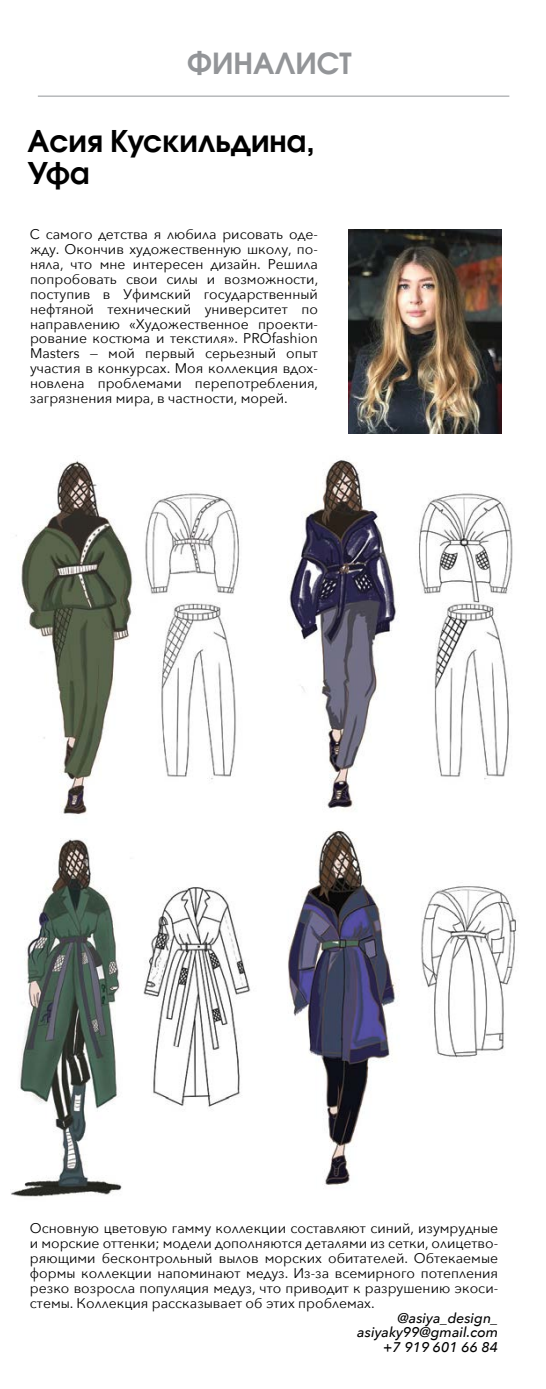
<style>
.page{position:relative;width:546px;height:1389px;background:#fff}
.page>*{position:absolute;margin:0;border:0;box-sizing:border-box;transform-origin:0 0}
.t1{font:700 29.75px/31.7px "Avant Garde Gothic C";color:#000}
.t2{font:700 28.88px "Avant Garde Gothic C";color:#939598}
.t3{font:14px/14.9px "Avenir Next";color:#000;text-align:justify}
.t4{font:italic 500 14px/14.9px "Avenir Next";color:#000;text-align:right}
</style>
<div class="page">
<hr style="left:38px;top:96px;width:471px;height:1px;background:#939598">
<img style="left:349px;top:230px;width:152px;height:203px">
<img style="left:11px;top:459px;width:506px;height:738px">
<h2 class="t2" style="left:187px;top:45px;width:166px">ФИНАЛИСТ</h2>
<h1 class="t1" style="left:27px;top:125px;width:289px">Асия Кускильдина,<br>Уфа</h1>
<p class="t3" style="left:30px;top:226px;width:290px">С самого детства я любила рисовать оде&shy;жду. Окончив художественную школу, по&shy;няла, что мне интересен дизайн. Решила попробовать свои силы и возможности, поступив в Уфимский государственный нефтяной технический университет по направлению «Художественное проекти&shy;рование костюма и текстиля». PROfashion Masters — мой первый серьезный опыт участия в конкурсах. Моя коллекция вдох&shy;новлена проблемами перепотребления, загрязнения мира, в частности, морей.</p>
<p class="t3" style="left:30px;top:1220px;width:469px">Основную цветовую гамму коллекции составляют синий, изумрудные и морские оттенки; модели дополняются деталями из сетки, олицетво&shy;ряющими бесконтрольный вылов морских обитателей. Обтекаемые формы коллекции напоминают медуз. Из-за всемирного потепления резко возросла популяция медуз, что приводит к разрушению экоси&shy;стемы. Коллекция рассказывает об этих проблемах.</p>
<p class="t4" style="left:357px;top:1310px;width:142px">@asiya_design_ asiyaky99@gmail.com +7 919 601 66 84</p>
</div>
